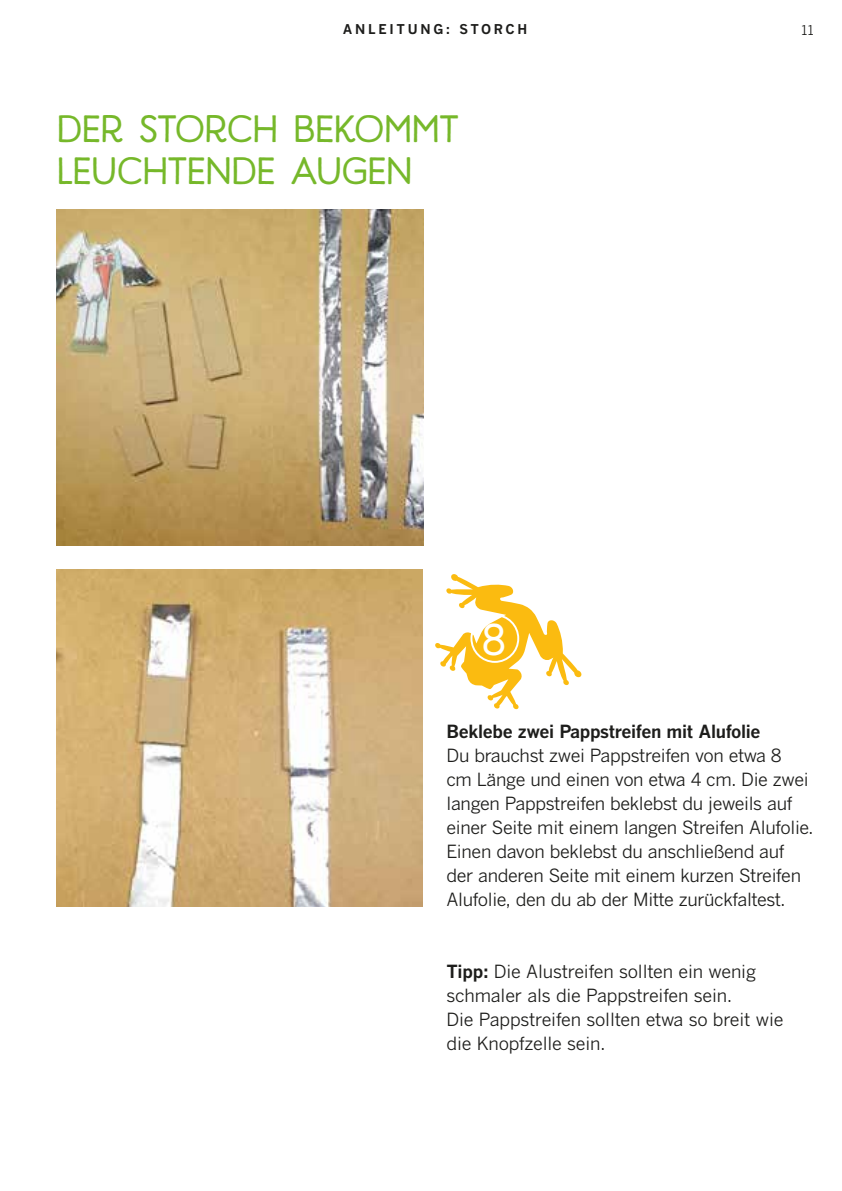
<style>
.page{position:relative;width:842px;height:1191px;background:#fff}
.page>*{position:absolute;margin:0;border:0;box-sizing:border-box;transform-origin:0 0}
.t1{font:44.6px "Harman Retro";color:#fff}
.t2{font:38px/42px "Harman Retro";letter-spacing:-.01em;color:#76b82a}
.t3{font:18px/24px "Benton Gothic";letter-spacing:-.02em;color:#1d1d1b}
.t4{font:700 18px "Benton Gothic";letter-spacing:-.02em;color:#1d1d1b}
.t5{font:700 13.4px "Benton Gothic";letter-spacing:.2em;color:#1d1d1b}
.t6{font:13.4px "Benton Gothic";color:#1d1d1b}
.s1{font-weight:700}
</style>
<div class="page">
<img style="left:57px;top:569px;width:366px;height:337px">
<img style="left:57px;top:209px;width:367px;height:336px">
<svg style="left:435px;top:574px;width:147px;height:135px"></svg>
<div style="left:470px;top:614px;width:49px;height:49px;border:2px solid #fff;border-radius:50%"></div>
<p class="t5" style="left:343px;top:20px;width:186px">ANLEITUNG: STORCH</p>
<h2 class="t2" style="left:57px;top:108px;width:403px">DER STORCH BEKOMMT<br>LEUCHTENDE AUGEN</h2>
<h1 class="t1" style="left:482px;top:614px;width:26px">8</h1>
<p class="t6" style="left:801px;top:22px;width:14px">11</p>
<p class="t4" style="left:446px;top:720px;width:316px">Beklebe zwei Pappstreifen mit Alufolie</p>
<p class="t3" style="left:446px;top:743px;width:368px">Du brauchst zwei Pappstreifen von etwa 8<br>cm Länge und einen von etwa 4 cm. Die zwei langen Pappstreifen beklebst du jeweils auf einer Seite mit einem langen Streifen Alufolie.<br>Einen davon beklebst du anschließend auf der anderen Seite mit einem kurzen Streifen Alufolie, den du ab der Mitte zurückfaltest.</p>
<p class="t3" style="left:446px;top:959px;width:338px"><span class="s1">Tipp:</span> Die Alustreifen sollten ein wenig schmaler als die Pappstreifen sein.<br>Die Pappstreifen sollten etwa so breit wie die Knopfzelle sein.</p>
</div>
